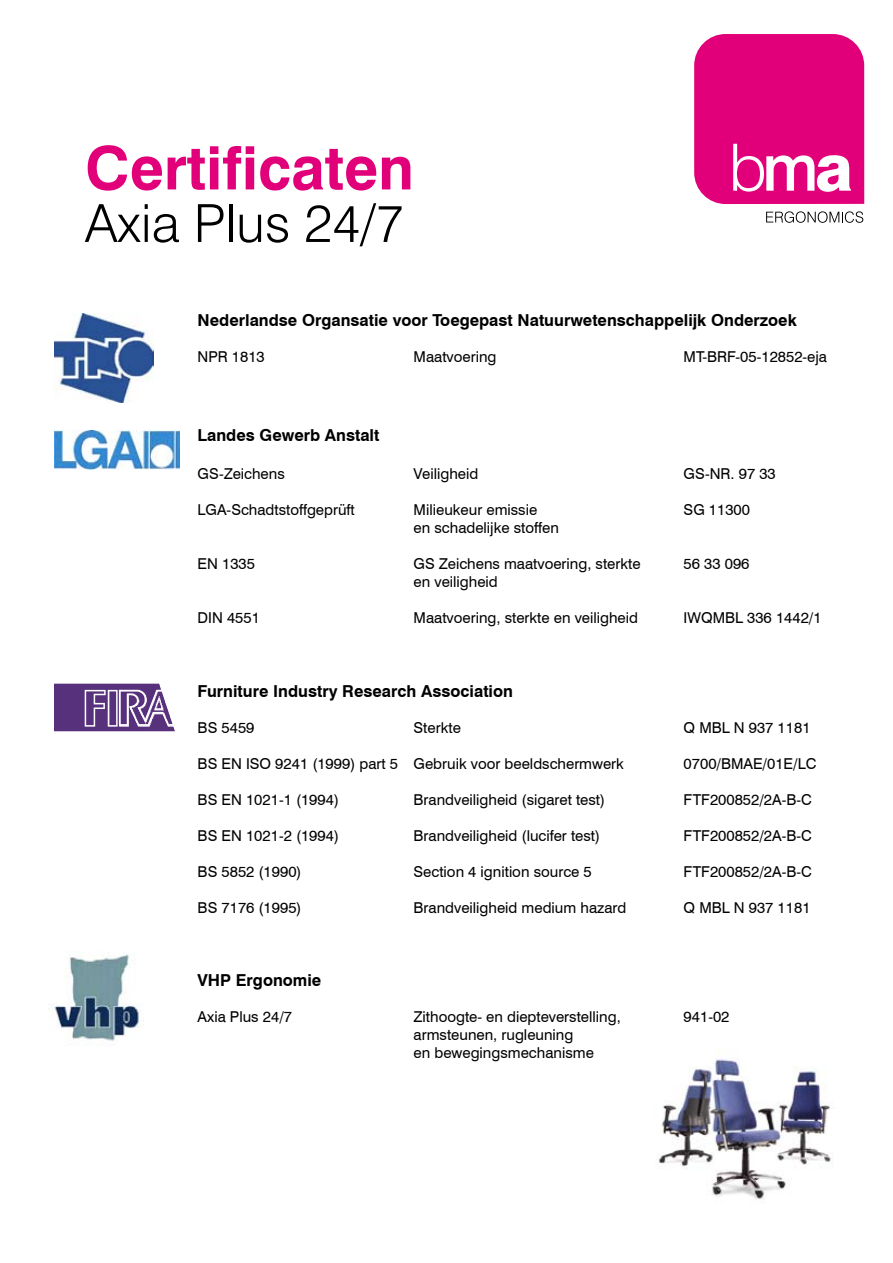
<style>
.page{position:relative;width:893px;height:1263px;background:#fff}
.page>*{position:absolute;margin:0;border:0;box-sizing:border-box;transform-origin:0 0}
.t1{font:700 60px "Swiss 721 BT";color:#e2007a}
.t2{font:300 52.5px "Swiss 721 BT";color:#000}
.t3{font:700 16.5px "Swiss 721 BT";color:#000}
.t4{font:15px/18px "Swiss 721 BT";color:#000}
</style>
<div class="page">
<img style="left:54px;top:431px;width:126px;height:38px">
<svg style="left:766px;top:211px;width:97px;height:12px"></svg>
<svg style="left:694px;top:34px;width:170px;height:170px;background:#e41987"></svg>
<img style="left:54px;top:313px;width:100px;height:89px">
<img style="left:48px;top:954px;width:94px;height:92px">
<img style="left:659px;top:1049px;width:175px;height:151px">
<h1 class="t1" style="left:85px;top:132px;width:330px">Certificaten</h1>
<h2 class="t2" style="left:85px;top:191px;width:320px">Axia Plus 24/7</h2>
<p class="t3" style="left:198px;top:310px;width:601px">Nederlandse Organsatie voor Toegepast Natuurwetenschappelijk Onderzoek</p>
<p class="t4" style="left:198px;top:347px;width:69px">NPR 1813</p>
<p class="t4" style="left:414px;top:347px;width:84px">Maatvoering</p>
<p class="t4" style="left:684px;top:347px;width:145px">MT-BRF-05-12852-eja</p>
<p class="t3" style="left:198px;top:425px;width:183px">Landes Gewerb Anstalt</p>
<p class="t4" style="left:198px;top:464px;width:89px">GS-Zeichens</p>
<p class="t4" style="left:414px;top:464px;width:66px">Veiligheid</p>
<p class="t4" style="left:684px;top:464px;width:94px">GS-NR. 97 33</p>
<p class="t4" style="left:198px;top:500px;width:159px">LGA-Schadtstoffgeprüft</p>
<p class="t4" style="left:414px;top:500px;width:125px">Milieukeur emissie</p>
<p class="t4" style="left:684px;top:500px;width:68px">SG 11300</p>
<p class="t4" style="left:414px;top:518px;width:147px">en schadelijke stoffen</p>
<p class="t4" style="left:198px;top:554px;width:59px">EN 1335</p>
<p class="t4" style="left:414px;top:554px;width:228px">GS Zeichens maatvoering, sterkte</p>
<p class="t4" style="left:684px;top:554px;width:67px">56 33 096</p>
<p class="t4" style="left:414px;top:572px;width:86px">en veiligheid</p>
<p class="t4" style="left:198px;top:608px;width:64px">DIN 4551</p>
<p class="t4" style="left:414px;top:608px;width:226px">Maatvoering, sterkte en veiligheid</p>
<p class="t4" style="left:684px;top:608px;width:140px">IWQMBL 336 1442/1</p>
<p class="t3" style="left:198px;top:681px;width:317px">Furniture Industry Research Association</p>
<p class="t4" style="left:198px;top:718px;width:58px">BS 5459</p>
<p class="t4" style="left:414px;top:718px;width:49px">Sterkte</p>
<p class="t4" style="left:684px;top:718px;width:128px">Q MBL N 937 1181</p>
<p class="t4" style="left:198px;top:754px;width:428px">BS EN ISO 9241 (1999) part 5 Gebruik voor beeldschermwerk</p>
<p class="t4" style="left:684px;top:754px;width:134px">0700/BMAE/01E/LC</p>
<p class="t4" style="left:198px;top:790px;width:143px">BS EN 1021-1 (1994)</p>
<p class="t4" style="left:414px;top:790px;width:193px">Brandveiligheid (sigaret test)</p>
<p class="t4" style="left:684px;top:790px;width:130px">FTF200852/2A-B-C</p>
<p class="t4" style="left:198px;top:826px;width:143px">BS EN 1021-2 (1994)</p>
<p class="t4" style="left:414px;top:826px;width:188px">Brandveiligheid (lucifer test)</p>
<p class="t4" style="left:684px;top:826px;width:130px">FTF200852/2A-B-C</p>
<p class="t4" style="left:198px;top:862px;width:106px">BS 5852 (1990)</p>
<p class="t4" style="left:414px;top:862px;width:180px">Section 4 ignition source 5</p>
<p class="t4" style="left:684px;top:862px;width:130px">FTF200852/2A-B-C</p>
<p class="t4" style="left:198px;top:898px;width:106px">BS 7176 (1995)</p>
<p class="t4" style="left:414px;top:898px;width:214px">Brandveiligheid medium hazard</p>
<p class="t4" style="left:684px;top:898px;width:128px">Q MBL N 937 1181</p>
<p class="t3" style="left:198px;top:970px;width:125px">VHP Ergonomie</p>
<p class="t4" style="left:198px;top:1008px;width:96px">Axia Plus 24/7</p>
<p class="t4" style="left:414px;top:1008px;width:209px">Zithoogte- en diepteverstelling,</p>
<p class="t4" style="left:684px;top:1008px;width:47px">941-02</p>
<p class="t4" style="left:414px;top:1026px;width:182px">armsteunen, rugleuning en bewegingsmechanisme</p>
</div>
